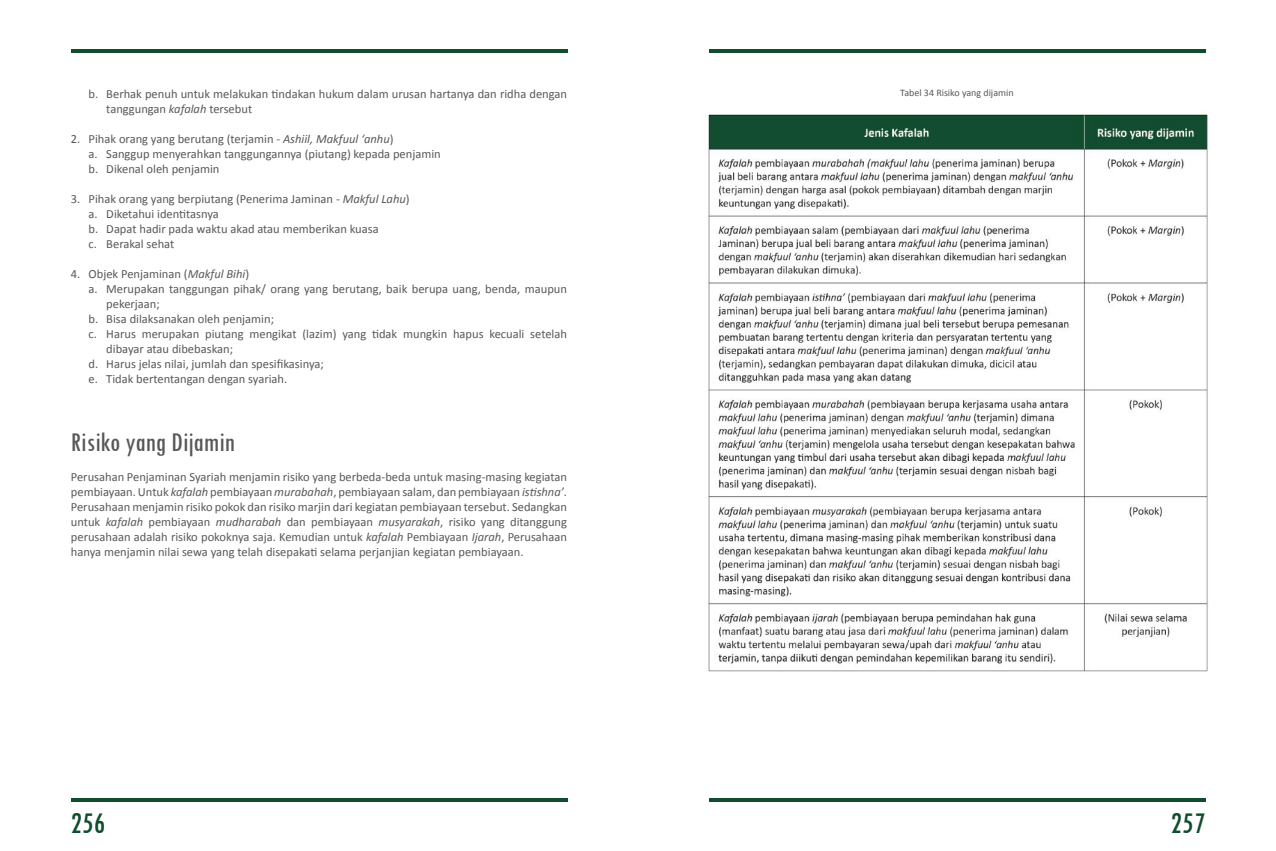
<style>
.page{position:relative;width:1276px;height:851px;background:#fff}
.page>*{position:absolute;margin:0;border:0;box-sizing:border-box;transform-origin:0 0}
.t1{font:condensed 31.25px "Tw Cen";color:#104d2d}
.t2{font:condensed 28.12px "Tw Cen";color:#5a5758}
.t3{font:12.5px/15px "Calibri";color:#5a5758}
.t4{font:10px "Calibri";color:#5a5758}
.s1{font-style:italic}
</style>
<div class="page">
<hr style="left:71px;top:50px;width:496px;height:3px;background:#104d2d">
<svg style="left:71px;top:798px;width:496px;height:3px"></svg>
<hr style="left:709px;top:50px;width:496px;height:3px;background:#104d2d">
<svg style="left:709px;top:798px;width:496px;height:3px"></svg>
<img style="left:708px;top:114px;width:500px;height:558px">
<p class="t3" style="left:106px;top:87px;width:462px;text-indent:-18px">b. Berhak penuh untuk melakukan tindakan hukum dalam urusan hartanya dan ridha dengan tanggungan <span class="s1">kafalah</span> tersebut</p>
<p class="t3" style="left:89px;top:132px;width:354px;text-indent:-18px">2. Pihak orang yang berutang (terjamin - <span class="s1">Ashiil, Makfuul ‘anhu</span>)<br>a. Sanggup menyerahkan tanggungannya (piutang) kepada penjamin b. Dikenal oleh penjamin</p>
<p class="t3" style="left:89px;top:192px;width:323px;text-indent:-18px">3. Pihak orang yang berpiutang (Penerima Jaminan - <span class="s1">Makful Lahu</span>) a. Diketahui identitasnya<br>b. Dapat hadir pada waktu akad atau memberikan kuasa<br>c. Berakal sehat</p>
<p class="t3" style="left:71px;top:267px;width:180px">4. Objek Penjaminan (<span class="s1">Makful Bihi</span>)</p>
<p class="t3" style="left:89px;top:282px;width:480px">a. Merupakan tanggungan pihak/ orang yang berutang, baik berupa uang, benda, maupun</p>
<p class="t3" style="left:106px;top:297px;width:55px">pekerjaan;</p>
<p class="t3" style="left:89px;top:312px;width:187px">b. Bisa dilaksanakan oleh penjamin;</p>
<p class="t3" style="left:89px;top:327px;width:480px">c. Harus merupakan piutang mengikat (lazim) yang tidak mungkin hapus kecuali setelah</p>
<p class="t3" style="left:106px;top:342px;width:128px">dibayar atau dibebaskan;</p>
<p class="t3" style="left:89px;top:357px;width:237px">d. Harus jelas nilai, jumlah dan spesifikasinya;</p>
<p class="t3" style="left:89px;top:372px;width:200px">e. Tidak bertentangan dengan syariah.</p>
<h2 class="t2" style="left:71px;top:427px;width:166px">Risiko yang Dijamin</h2>
<p class="t3" style="left:71px;top:470px;width:498px;text-align:justify">Perusahan Penjaminan Syariah menjamin risiko yang berbeda-beda untuk masing-masing kegiatan pembiayaan. Untuk <span class="s1">kafalah</span> pembiayaan <span class="s1">murabahah</span>, pembiayaan salam, dan pembiayaan <span class="s1">istishna’</span>.<br>Perusahaan menjamin risiko pokok dan risiko marjin dari kegiatan pembiayaan tersebut. Sedangkan untuk <span class="s1">kafalah</span> pembiayaan <span class="s1">mudharabah</span> dan pembiayaan <span class="s1">musyarakah</span>, risiko yang ditanggung perusahaan adalah risiko pokoknya saja. Kemudian untuk <span class="s1">kafalah</span> Pembiayaan <span class="s1">Ijarah</span>, Perusahaan hanya menjamin nilai sewa yang telah disepakati selama perjanjian kegiatan pembiayaan.</p>
<p class="t4" style="left:900px;top:89px;width:115px">Tabel 34 Risiko yang dijamin</p>
<h1 class="t1" style="left:71px;top:807px;width:36px">256</h1>
<h1 class="t1" style="left:1170px;top:807px;width:36px">257</h1>
</div>
